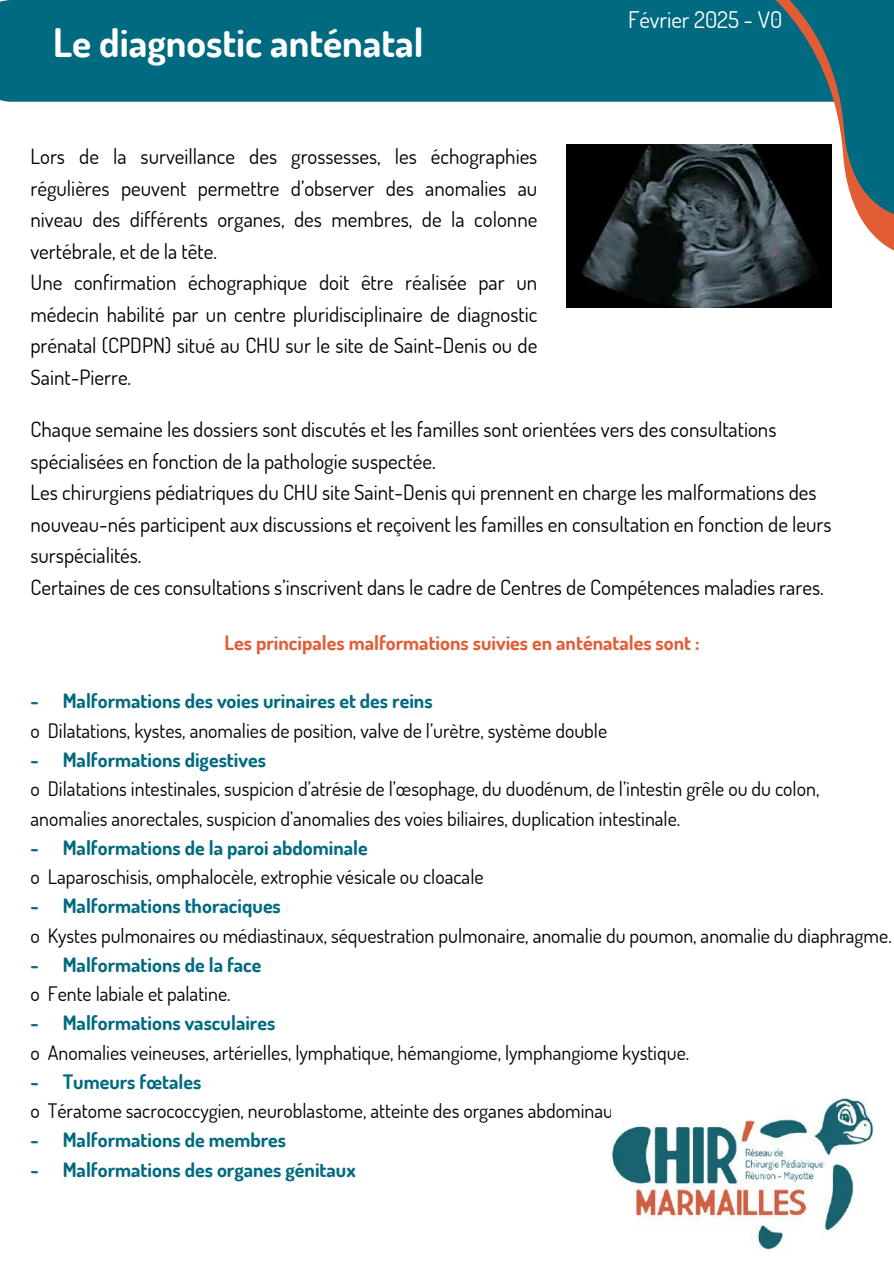
<style>
.page{position:relative;width:894px;height:1264px;background:#fff}
.page>*{position:absolute;margin:0;border:0;box-sizing:border-box;transform-origin:0 0}
.t1{font:700 39.45px "Dosis";color:#fff}
.t2{font:22.95px "Dosis";color:#fff}
.t3{font:21px/31.5px "Dosis";color:#000}
.t4{font:19.95px/29.2px "Dosis";color:#000}
.t5{font:700 19.95px "Dosis";color:#006a80}
.t6{font:700 19.95px "Dosis";color:#e25d36}
</style>
<div class="page">
<div style="left:0;top:0;width:747px;height:102px;background:#006a80"></div>
<svg style="left:747px;top:0;width:146px;height:278px"></svg>
<img style="left:566px;top:145px;width:265px;height:162px">
<img style="left:611px;top:1098px;width:262px;height:151px">
<h1 class="t1" style="left:53px;top:16px;width:372px">Le diagnostic anténatal</h1>
<p class="t3" style="left:30px;top:140px;width:508px">Lors de la surveillance des grossesses, les échographies régulières peuvent permettre d’observer des anomalies au niveau des différents organes, des membres, de la colonne vertébrale, et de la tête.<br>Une confirmation échographique doit être réalisée par un médecin habilité par un centre pluridisciplinaire de diagnostic prénatal (CPDPN) situé au CHU sur le site de Saint-Denis ou de Saint-Pierre.</p>
<p class="t2" style="left:628px;top:5px;width:156px">Février 2025 - V0</p>
<p class="t3" style="left:30px;top:413px;width:802px">Chaque semaine les dossiers sont discutés et les familles sont orientées vers des consultations spécialisées en fonction de la pathologie suspectée.<br>Les chirurgiens pédiatriques du CHU site Saint-Denis qui prennent en charge les malformations des nouveau-nés participent aux discussions et reçoivent les familles en consultation en fonction de leurs surspécialités.<br>Certaines de ces consultations s’inscrivent dans le cadre de Centres de Compétences maladies rares.</p>
<p class="t6" style="left:224px;top:629px;width:476px">Les principales malformations suivies en anténatales sont :</p>
<p class="t5" style="left:30px;top:688px;width:403px">- Malformations des voies urinaires et des reins</p>
<p class="t4" style="left:30px;top:715px;width:578px">o Dilatations, kystes, anomalies de position, valve de l’urètre, système double</p>
<p class="t5" style="left:30px;top:746px;width:237px">- Malformations digestives</p>
<p class="t4" style="left:30px;top:773px;width:790px">o Dilatations intestinales, suspicion d’atrésie de l’œsophage, du duodénum, de l’intestin grêle ou du colon, anomalies anorectales, suspicion d’anomalies des voies biliaires, duplication intestinale.</p>
<p class="t5" style="left:30px;top:834px;width:339px">- Malformations de la paroi abdominale</p>
<p class="t4" style="left:30px;top:861px;width:454px">o Laparoschisis, omphalocèle, extrophie vésicale ou cloacale</p>
<p class="t5" style="left:30px;top:892px;width:252px">- Malformations thoraciques</p>
<p class="t4" style="left:30px;top:920px;width:862px">o Kystes pulmonaires ou médiastinaux, séquestration pulmonaire, anomalie du poumon, anomalie du diaphragme.</p>
<p class="t5" style="left:30px;top:951px;width:232px">- Malformations de la face</p>
<p class="t4" style="left:30px;top:978px;width:201px">o Fente labiale et palatine.</p>
<p class="t5" style="left:30px;top:1009px;width:246px">- Malformations vasculaires</p>
<p class="t4" style="left:30px;top:1037px;width:660px">o Anomalies veineuses, artérielles, lymphatique, hémangiome, lymphangiome kystique.</p>
<p class="t5" style="left:30px;top:1068px;width:172px">- Tumeurs fœtales</p>
<p class="t4" style="left:30px;top:1095px;width:711px">o Tératome sacrococcygien, neuroblastome, atteinte des organes abdominaux ou thoraciques.</p>
<p class="t5" style="left:30px;top:1126px;width:257px">- Malformations de membres</p>
<p class="t5" style="left:30px;top:1156px;width:326px">- Malformations des organes génitaux</p>
</div>
